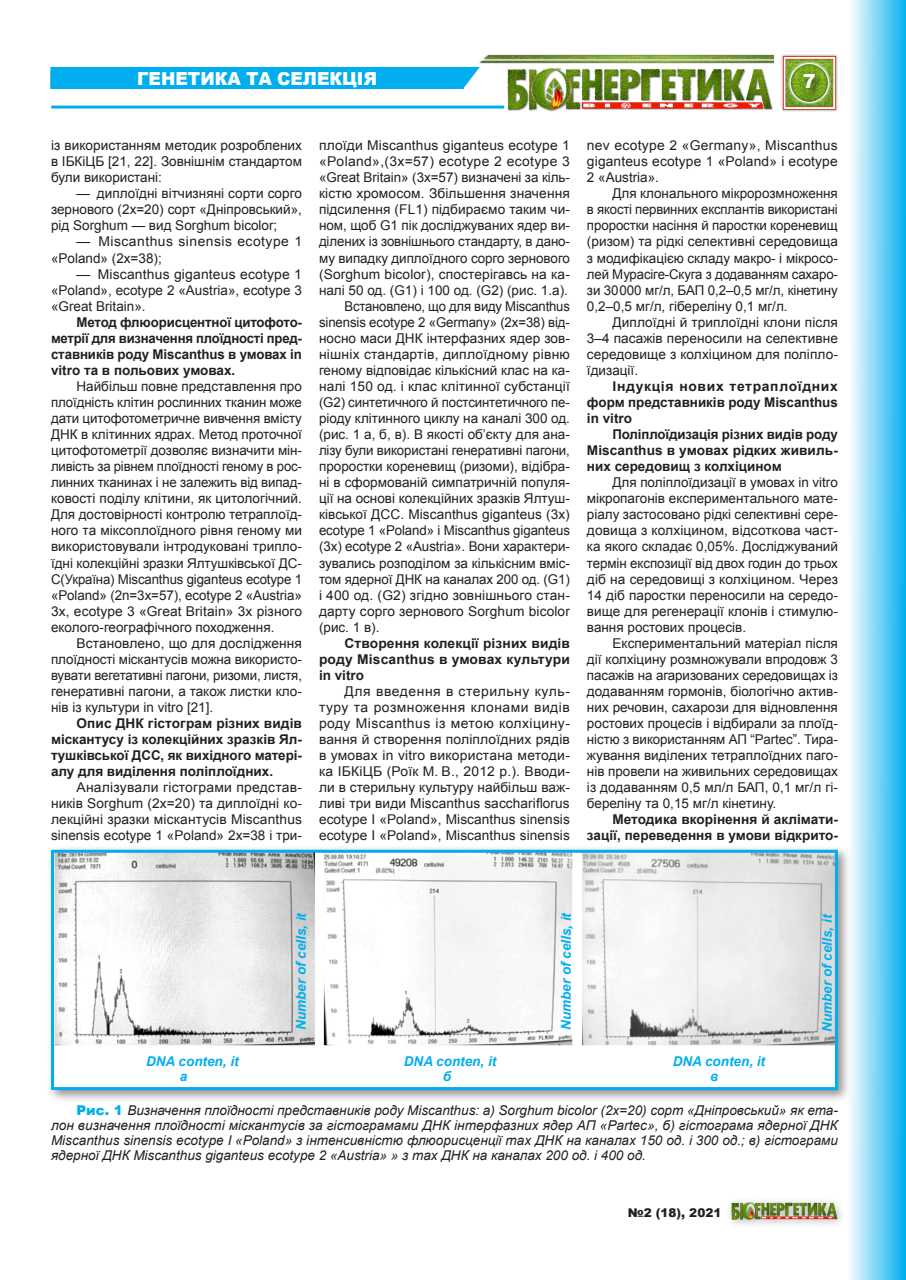
<style>
.page{position:relative;width:906px;height:1280px;background:#fff}
.page>*{position:absolute;margin:0;border:0;box-sizing:border-box;transform-origin:0 0}
.t1{font:900 19.5px "Arial";color:#fff}
.КОЛОНТИТУЛ{font:900 18px "Arial";color:#fff;scale:.96 1}
.Основной_Текст1{font:13.5px/16px "Arial";color:#231f20;text-align:justify}
.Основной_Текст1-2{font:700 13.5px/16px "Arial";color:#231f20;text-align:justify}
.Основной_Текст1-3{font:italic 13.5px/15px "Arial";color:#231f20;text-align:justify}
.Основной_Текст1-4{font:italic 700 13.5px "Arial";color:#00aeef}
.Основной_Текст1-5{font:13.5px/16px "Arial";letter-spacing:.035em;color:#231f20}
.t2{font:900 12px "Arial";color:#231f20}
.s1{font-weight:900;font-style:normal;color:#00aeef}
</style>
<div class="page">
<img style="left:781px;top:54px;width:57px;height:58px">
<div style="left:803px;top:74px;width:21px;height:23px;background:#231f20;opacity:.5"></div>
<img style="left:504px;top:68px;width:269px;height:44px">
<img style="left:479px;top:54px;width:294px;height:9px">
<div style="left:726px;top:1197px;width:120px;height:32px;background:#231f20;opacity:.35"></div>
<img style="left:730px;top:1200px;width:108px;height:21px">
<svg style="left:50px;top:67px;width:430px;height:21px"></svg>
<div style="left:51px;top:71px;width:412px;height:17px;background:#00aeef"></div>
<div style="left:50px;top:70px;width:414px;height:19px;border:2px solid #00aeef"></div>
<hr style="left:51px;top:106px;width:453px;height:3px;background:#00aeef">
<div style="left:848px;top:0;width:58px;height:1280px;background:linear-gradient(to right,#fefefe,#08b0ef)"></div>
<div style="left:46px;top:845px;width:805px;height:258px;background:#231f20;opacity:.5"></div>
<div style="left:53px;top:851px;width:783px;height:237px;background:#fff"></div>
<img style="left:55px;top:854px;width:779px;height:192px">
<div style="left:51px;top:850px;width:787px;height:240px;border:3px solid #00aeef"></div>
<p class="КОЛОНТИТУЛ" style="left:137px;top:65px;width:252px">ГЕНЕТИКА ТА СЕЛЕКЦІЯ</p>
<h1 class="t1" style="left:803px;top:67px;width:15px">7</h1>
<p class="Основной_Текст1" style="left:51px;top:138px;width:252px">із використанням методик розроблених в ІБКіЦБ [21, 22]. Зовнішнім стандартом були використані:</p>
<p class="Основной_Текст1" style="left:51px;top:186px;width:252px;text-indent:26px">— диплоїдні вітчизняні сорти сорго зернового (2х=20) сорт «Дніпровський», рід Sorghum — вид Sorghum bicolor;</p>
<p class="Основной_Текст1-5" style="left:51px;top:234px;width:252px;text-indent:26px">— Miscanthus sinensis ecotype 1 «Poland» (2х=38);</p>
<p class="Основной_Текст1" style="left:51px;top:266px;width:252px;text-indent:26px">— Miscanthus giganteus ecotype 1 «Poland», ecotype 2 «Austria», ecotype 3 «Great Britain».</p>
<p class="Основной_Текст1-2" style="left:51px;top:314px;width:252px;text-indent:26px">Метод флюорисцентної цитофото&shy;метрії для визначення плоїдності пред&shy;ставників роду Miscanthus в умовах in vitro та в польових умовах.</p>
<p class="Основной_Текст1" style="left:51px;top:378px;width:252px;text-indent:26px">Найбільш повне представлення про плоїдність клітин рослинних тканин може дати цитофотометричне вивчення вмісту ДНК в клітинних ядрах. Метод проточної цитофотометрії дозволяє визначити мін&shy;ливість за рівнем плоїдності геному в рос&shy;линних тканинах і не залежить від випад&shy;ковості поділу клітини, як цитологічний.<br>Для достовірності контролю тетраплоїд&shy;ного та міксоплоїдного рівня геному ми використовували інтродуковані трипло&shy;їдні колекційні зразки Ялтушківської ДС-С(Україна) Miscanthus giganteus ecotype 1 «Poland» (2n=3х=57), ecotype 2 «Austria» 3х, ecotype 3 «Great Britain» 3х різного еколого-географічного походження.</p>
<p class="Основной_Текст1" style="left:51px;top:635px;width:252px;text-indent:26px">Встановлено, що для дослідження плоїдності міскантусів можна використо&shy;вувати вегетативні пагони, ризоми, листя, генеративні пагони, а також листки кло&shy;нів із культури in vitro [21].</p>
<p class="Основной_Текст1-2" style="left:51px;top:716px;width:252px;text-indent:26px">Опис ДНК гістограм різних видів міскантусу із колекційних зразків Ял&shy;тушківської ДСС, як вихідного матері&shy;алу для виділення поліплоїдних.</p>
<p class="Основной_Текст1" style="left:51px;top:780px;width:252px;text-indent:26px">Аналізували гістограми представ&shy;ників Sorghum (2х=20) та диплоїдні ко&shy;лекційні зразки міскантусів Miscanthus sinensis ecotype 1 «Poland» 2х=38 і три-</p>
<p class="Основной_Текст1" style="left:319px;top:138px;width:252px">плоїди Miscanthus giganteus ecotype 1 «Poland»,(3х=57) ecotype 2 ecotype 3 «Great Britain» (3х=57) визначені за кіль&shy;кістю хромосом. Збільшення значення підсилення (FL1) підбираємо таким чи&shy;ном, щоб G1 пік досліджуваних ядер ви&shy;ділених із зовнішнього стандарту, в дано&shy;му випадку диплоїдного сорго зернового (Sorghum bicolor), спостерігавсь на ка&shy;налі 50 од. (G1) і 100 од. (G2) (рис. 1.а).</p>
<p class="Основной_Текст1" style="left:319px;top:298px;width:252px;text-indent:26px">Встановлено, що для виду Miscanthus sinensis ecotype 2 «Germany» (2х=38) від&shy;носно маси ДНК інтерфазних ядер зов&shy;нішніх стандартів, диплоїдному рівню геному відповідає кількісний клас на ка&shy;налі 150 од. і клас клітинної субстанції (G2) синтетичного й постсинтетичного пе&shy;ріоду клітинного циклу на каналі 300 од. (рис. 1 а, б, в). В якості об’єкту для ана&shy;лізу були використані генеративні пагони, проростки кореневищ (ризоми), відібра&shy;ні в сформованій симпатричній популя&shy;ції на основі колекційних зразків Ялтуш&shy;ківської ДСС. Miscanthus giganteus (3х) ecotype 1 «Poland» i Miscanthus giganteus (3х) ecotype 2 «Austria». Вони характери&shy;зувались розподілом за кількісним вміс&shy;том ядерної ДНК на каналах 200 од. (G1) і 400 од. (G2) згідно зовнішнього стан&shy;дарту сорго зернового Sorghum bicolor (рис. 1 в).</p>
<p class="Основной_Текст1-2" style="left:319px;top:635px;width:252px;text-indent:26px">Створення колекції різних видів роду Miscanthus в умовах культури in vitro</p>
<p class="Основной_Текст1" style="left:319px;top:683px;width:252px;text-indent:26px">Для введення в стерильну куль&shy;туру та розмноження клонами видів роду Miscanthus із метою колхіцину&shy;вання й створення поліплоїдних рядів в умовах in vitro використана методи&shy;ка ІБКіЦБ (Роїк М. В., 2012 р.). Вводи&shy;ли в стерильну культуру найбільш важ&shy;ливі три види Miscanthus sacchariflorus ecotype I «Рoland», Miscanthus sinensis ecotype I «Рoland», Miscanthus sinensis</p>
<p class="Основной_Текст1" style="left:587px;top:138px;width:252px">nev ecotype 2 «Germany», Miscanthus giganteus ecotype 1 «Рoland» і ecotype 2 «Austria».</p>
<p class="Основной_Текст1" style="left:587px;top:186px;width:252px;text-indent:26px">Для клонального мікророзмноження в якості первинних експлантів використані проростки насіння й паростки кореневищ (ризом) та рідкі селективні середовища з модифікацією складу макро- і мікросо&shy;лей Мурасіге-Скуга з додаванням сахаро&shy;зи 30 000 мг/л, БАП 0,2–0,5 мг/л, кінетину 0,2–0,5 мг/л, гібереліну 0,1 мг/л.</p>
<p class="Основной_Текст1" style="left:587px;top:314px;width:252px;text-indent:26px">Диплоїдні й триплоїдні клони після 3–4 пасажів переносили на селективне середовище з колхіцином для поліпло&shy;їдизації.</p>
<p class="Основной_Текст1-2" style="left:587px;top:379px;width:252px;text-indent:26px">Індукція нових тетраплоїдних форм представників роду Miscanthus in vitro</p>
<p class="Основной_Текст1-2" style="left:587px;top:427px;width:252px;text-indent:26px">Поліплоїдизація різних видів роду Miscanthus в умовах рідких живиль&shy;них середовищ з колхіцином</p>
<p class="Основной_Текст1" style="left:587px;top:475px;width:252px;text-indent:26px">Для поліплоїдизації в умовах in vitro мікропагонів експериментального мате&shy;ріалу застосовано рідкі селективні сере&shy;довища з колхіцином, відсоткова част&shy;ка якого складає 0,05%. Досліджуваний термін експозиції від двох годин до трьох діб на середовищі з колхіцином. Через 14 діб паростки переносили на середо&shy;вище для регенерації клонів і стимулю&shy;вання ростових процесів.</p>
<p class="Основной_Текст1" style="left:587px;top:635px;width:252px;text-indent:26px">Експериментальний матеріал після дії колхіцину розмножували впродовж 3 пасажів на агаризованих середовищах із додаванням гормонів, біологічно актив&shy;них речовин, сахарози для відновлення ростових процесів і відбирали за плоїд&shy;ністю з використанням АП “Partec”. Тира&shy;жування виділених тетраплоїдних паго&shy;нів провели на живильних середовищах із додаванням 0,5 мл/л БАП, 0,1 мг/л гі&shy;береліну та 0,15 мг/л кінетину.</p>
<p class="Основной_Текст1-2" style="left:587px;top:812px;width:252px;text-align:right">Методика вкорінення й аклімати&shy;зації, переведення в умови відкрито-</p>
<p class="Основной_Текст1-4" style="left:292px;top:1030px;width:119px;rotate:-90deg">Number of cells, it</p>
<p class="Основной_Текст1-4" style="left:557px;top:1030px;width:119px;rotate:-90deg">Number of cells, it</p>
<p class="Основной_Текст1-4" style="left:818px;top:1032px;width:119px;rotate:-90deg">Number of cells, it</p>
<p class="Основной_Текст1-4" style="left:146px;top:1052px;width:94px">DNA conten, it</p>
<p class="Основной_Текст1-4" style="left:404px;top:1052px;width:94px">DNA conten, it</p>
<p class="Основной_Текст1-4" style="left:672px;top:1052px;width:94px">DNA conten, it</p>
<p class="Основной_Текст1-4" style="left:180px;top:1067px;width:9px">a</p>
<p class="Основной_Текст1-4" style="left:443px;top:1067px;width:10px">б</p>
<p class="Основной_Текст1-4" style="left:710px;top:1067px;width:10px">в</p>
<p class="Основной_Текст1-3" style="left:51px;top:1103px;width:788px;text-indent:26px"><span class="s1">Рис. 1</span> Визначення плоїдності представників роду Miscanthus: а) Sorghum bicolor (2х=20) сорт «Дніпровський» як ета&shy;лон визначення плоїдності міскантусів за гістограмами ДНК інтерфазних ядер АП «Partec», б) гістограма ядерної ДНК Miscanthus sinensis ecotype I «Poland» з інтенсивністю флюорисценції maх ДНК на каналах 150 од. і 300 од.; в) гістограми ядерної ДНК Miscanthus giganteus ecotype 2 «Austria» » з maх ДНК на каналах 200 од. і 400 од.</p>
<p class="t2" style="left:628px;top:1204px;width:95px">№2 (18), 2021</p>
</div>
